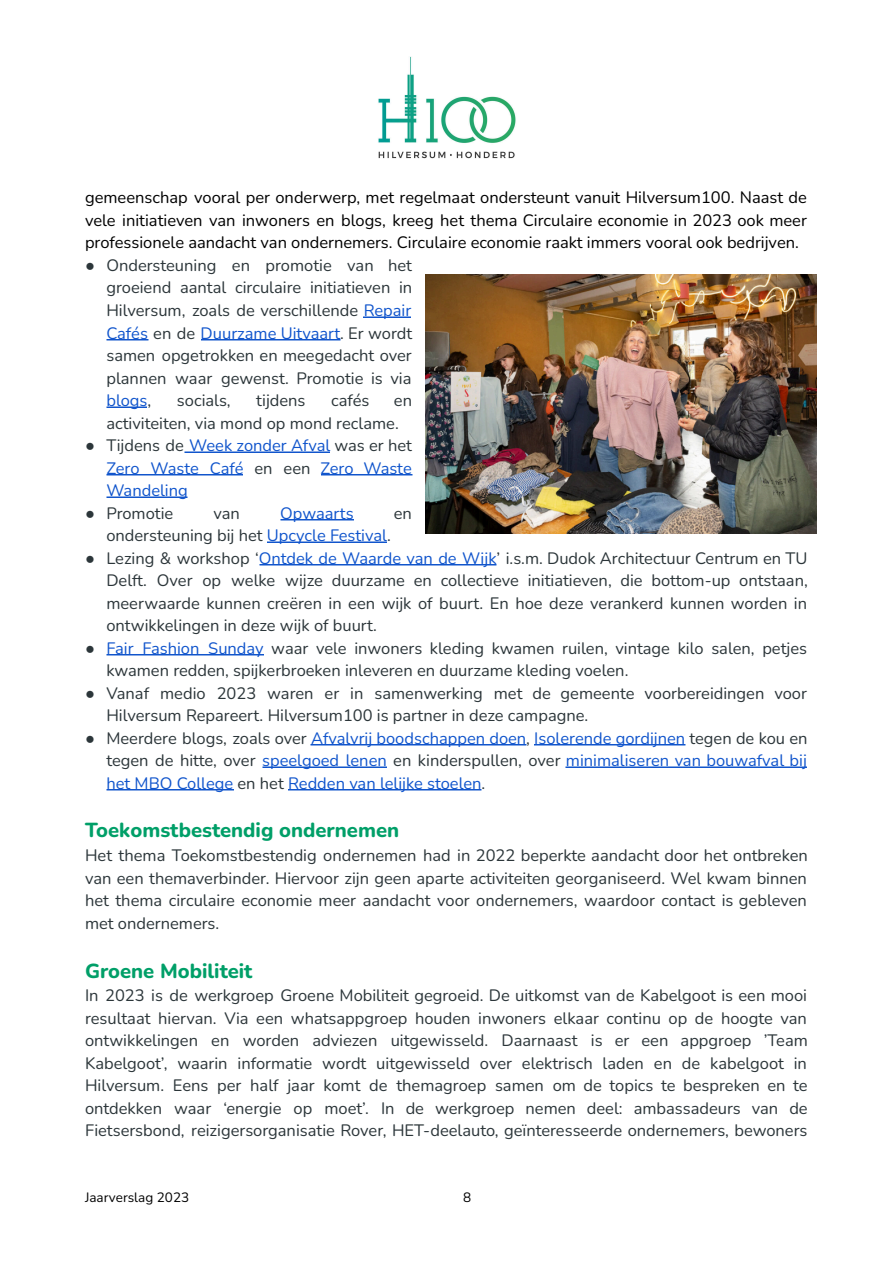
<style>
.page{position:relative;width:894px;height:1263px;background:#fff}
.page>*{position:absolute;margin:0;border:0;box-sizing:border-box;transform-origin:0 0}
.t1{font:800 20.25px "Nunito";color:#009f68}
.t2{font:16.5px/22.5px "Nunito";color:#2c363a;text-align:justify}
.t3{font:16.5px/22.5px "Nunito";color:#15c;text-align:justify}
.t4{font:16.5px/22.5px "Nunito";color:#000;text-align:justify}
.t5{font:13.5px "Nunito";color:#000}
.s1{font-family:"Arial"}
.s2{color:#15c}
.s3{font-family:"Arial";color:#2c363a}
.s4{color:#2c363a}
</style>
<div class="page">
<hr style="left:363px;top:317px;width:48px;height:1px;background:#15c">
<hr style="left:107px;top:339px;width:42px;height:1px;background:#15c">
<hr style="left:201px;top:339px;width:139px;height:1px;background:#15c">
<hr style="left:107px;top:406px;width:40px;height:2px;background:#15c">
<hr style="left:185px;top:452px;width:145px;height:1px;background:#15c">
<hr style="left:107px;top:474px;width:136px;height:1px;background:#15c">
<hr style="left:321px;top:474px;width:91px;height:1px;background:#15c">
<hr style="left:107px;top:497px;width:81px;height:1px;background:#15c">
<hr style="left:281px;top:519px;width:73px;height:1px;background:#15c">
<hr style="left:267px;top:542px;width:120px;height:1px;background:#15c">
<hr style="left:260px;top:564px;width:236px;height:2px;background:#15c">
<hr style="left:107px;top:654px;width:157px;height:1px;background:#15c">
<hr style="left:311px;top:744px;width:216px;height:2px;background:#15c">
<hr style="left:534px;top:744px;width:152px;height:2px;background:#15c">
<hr style="left:263px;top:766px;width:124px;height:2px;background:#15c">
<hr style="left:566px;top:766px;width:241px;height:2px;background:#15c">
<hr style="left:107px;top:789px;width:127px;height:2px;background:#15c">
<hr style="left:288px;top:789px;width:194px;height:2px;background:#15c">
<img style="left:378px;top:56px;width:138px;height:103px">
<img style="left:426px;top:274px;width:390px;height:259px">
<p class="t4" style="left:85px;top:187px;width:723px">gemeenschap vooral per onderwerp, met regelmaat ondersteunt vanuit Hilversum100. Naast de vele initiatieven van inwoners en blogs, kreeg het thema Circulaire economie in 2023 ook meer professionele aandacht van ondernemers. Circulaire economie raakt immers vooral ook bedrijven.</p>
<p class="t2" style="left:106px;top:254px;width:307px;text-indent:-21px"><span class="s1">●</span> Ondersteuning en promotie van het groeiend aantal circulaire initiatieven in Hilversum, zoals de verschillende <span class="s2">Repair Cafés</span> en de <span class="s2">Duurzame Uitvaart</span>. Er wordt samen opgetrokken en meegedacht over plannen waar gewenst. Promotie is via <span class="s2">blogs</span>,</p>
<p class="t2" style="left:177px;top:389px;width:55px">socials,</p>
<p class="t2" style="left:256px;top:389px;width:51px">tijdens</p>
<p class="t2" style="left:331px;top:389px;width:40px">cafés</p>
<p class="t2" style="left:106px;top:389px;width:307px;text-indent:288px">en activiteiten, via mond op mond reclame.</p>
<p class="t3" style="left:106px;top:434px;width:307px;text-indent:-21px"><span class="s3">●</span> <span class="s4">Tijdens de</span> Week zonder Afval <span class="s4">was er het </span>Zero Waste Café <span class="s4">en een</span> Zero Waste Wandeling</p>
<p class="t2" style="left:85px;top:502px;width:90px"><span class="s1">●</span> Promotie</p>
<p class="t2" style="left:214px;top:502px;width:28px">van</p>
<p class="t3" style="left:280px;top:502px;width:75px">Opwaarts</p>
<p class="t2" style="left:394px;top:502px;width:20px">en</p>
<p class="t2" style="left:106px;top:524px;width:286px">ondersteuning bij het <span class="s2">Upcycle Festival</span>.</p>
<p class="t2" style="left:106px;top:547px;width:703px;text-indent:-21px"><span class="s1">●</span> Lezing &amp; workshop ‘<span class="s2">Ontdek de Waarde van de Wijk</span>’ i.s.m. Dudok Architectuur Centrum en TU Delft. Over op welke wijze duurzame en collectieve initiatieven, die bottom-up ontstaan, meerwaarde kunnen creëren in een wijk of buurt. En hoe deze verankerd kunnen worden in ontwikkelingen in deze wijk of buurt.</p>
<p class="t2" style="left:106px;top:637px;width:702px;text-indent:-21px"><span class="s1">●</span> <span class="s2">Fair Fashion Sunday</span> waar vele inwoners kleding kwamen ruilen, vintage kilo salen, petjes kwamen redden, spijkerbroeken inleveren en duurzame kleding voelen.</p>
<p class="t2" style="left:106px;top:682px;width:702px;text-indent:-21px"><span class="s1">●</span> Vanaf medio 2023 waren er in samenwerking met de gemeente voorbereidingen voor<br>Hilversum Repareert. Hilversum100 is partner in deze campagne.</p>
<p class="t3" style="left:106px;top:727px;width:703px;text-indent:-21px"><span class="s3">●</span> <span class="s4">Meerdere blogs, zoals over</span> Afvalvrij boodschappen doen<span class="s4">,</span> Isolerende gordijnen <span class="s4">tegen de kou en tegen de hitte, over</span> speelgoed lenen <span class="s4">en kinderspullen, over</span> minimaliseren van bouwafval bij het MBO College <span class="s4">en het</span> Redden van lelijke stoelen<span class="s4">.</span></p>
<p class="t1" style="left:85px;top:817px;width:316px">Toekomstbestendig ondernemen</p>
<p class="t2" style="left:85px;top:845px;width:724px">Het thema Toekomstbestendig ondernemen had in 2022 beperkte aandacht door het ontbreken van een themaverbinder. Hiervoor zijn geen aparte activiteiten georganiseerd. Wel kwam binnen het thema circulaire economie meer aandacht voor ondernemers, waardoor contact is gebleven met ondernemers.</p>
<p class="t1" style="left:85px;top:957px;width:169px">Groene Mobiliteit</p>
<p class="t2" style="left:85px;top:985px;width:724px">In 2023 is de werkgroep Groene Mobiliteit gegroeid. De uitkomst van de Kabelgoot is een mooi resultaat hiervan. Via een whatsappgroep houden inwoners elkaar continu op de hoogte van ontwikkelingen en worden adviezen uitgewisseld. Daarnaast is er een appgroep ’Team Kabelgoot’, waarin informatie wordt uitgewisseld over elektrisch laden en de kabelgoot in Hilversum. Eens per half jaar komt de themagroep samen om de topics te bespreken en te ontdekken waar ‘energie op moet’. In de werkgroep nemen deel: ambassadeurs van de Fietsersbond, reizigersorganisatie Rover, HET-deelauto, geïnteresseerde ondernemers, bewoners</p>
<p class="t5" style="left:85px;top:1188px;width:106px">Jaarverslag 2023</p>
<p class="t5" style="left:463px;top:1188px;width:10px">8</p>
</div>
